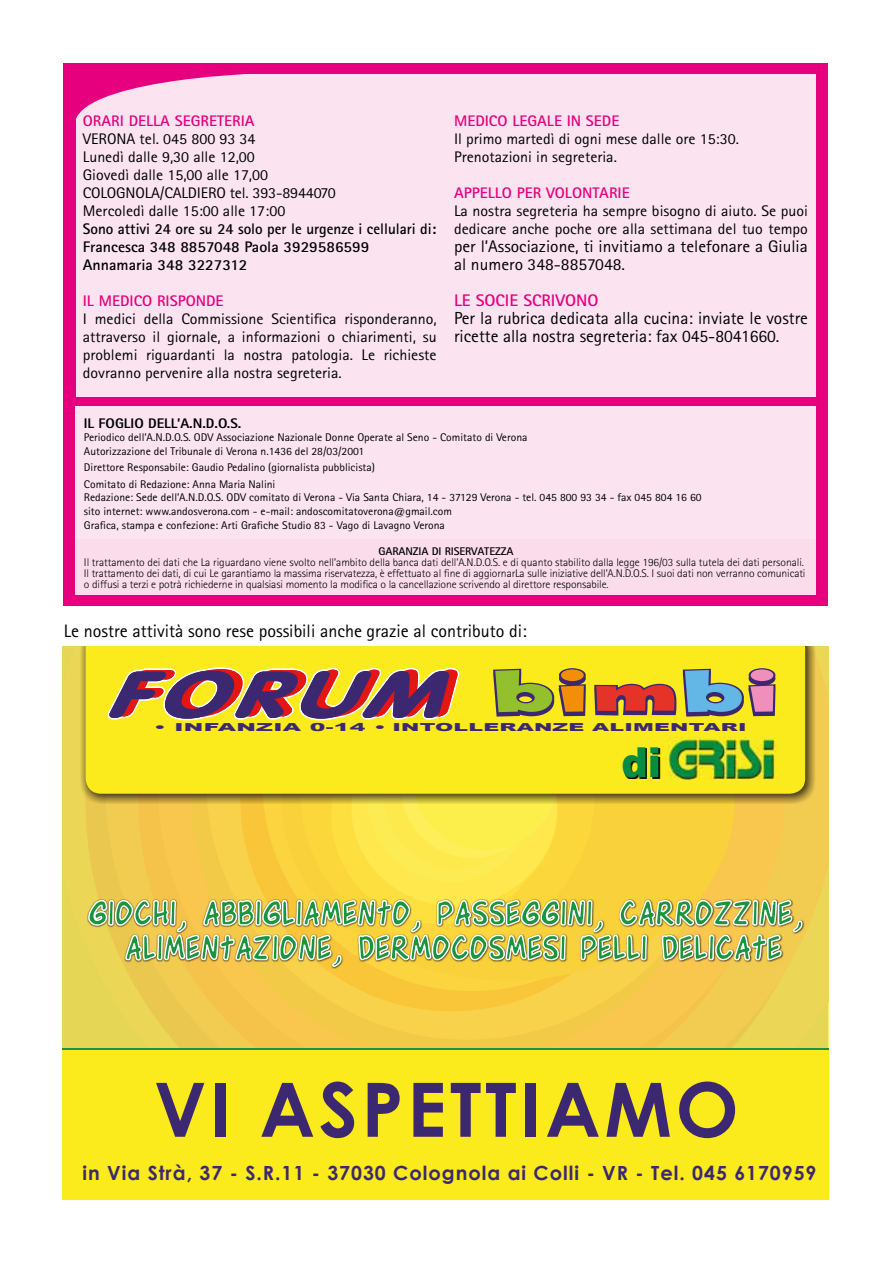
<style>
.page{position:relative;width:893px;height:1263px;background:#fff}
.page>*{position:absolute;margin:0;border:0;box-sizing:border-box;transform-origin:0 0}
.t1{font:700 75px "Century Gothic";letter-spacing:.05em;color:#3c2870}
.t2{font:900 41.25px "Arial";color:#038d44}
.t3{font:700 19.5px "Century Gothic";letter-spacing:.05em;color:#3c2870}
.t4{font:18px "Rotis Sans Serif";color:#000}
.t5{font:17.55px/18px "Rotis Sans Serif";color:#000}
.t6{font:16.8px/18px "Rotis Sans Serif";color:#000;scale:1.04 1}
.t7{font:700 16.8px "Rotis Sans Serif";color:#e6007d;scale:1.04 1}
.t8{font:15.3px/18px "Rotis Sans Serif";color:#000;scale:1.04 1}
.t9{font:700 15.3px/18px "Rotis Sans Serif";color:#000}
.t10{font:700 15.3px "Rotis Sans Serif";color:#e6007d;scale:1.04 1}
.t11{font:800 13.95px "Rotis Sans Serif";color:#000;scale:1.04 1}
.t12{font:11.1px/13.6px "Rotis Sans Serif";color:#000;scale:1.04 1}
.t13{font:300 11.1px/11.1px "Rotis Sans Serif";letter-spacing:-.01em;color:#000;scale:1.04 1}
.t14{font:900 11.1px "Arial";letter-spacing:.01em;color:#3c2870;scale:2.13 1}
.t15{font:700 11.1px "Rotis Sans Serif";letter-spacing:-.01em;color:#000;scale:1.04 1}
</style>
<div class="page">
<div style="left:64px;top:64px;width:764px;height:542px;background:#e6007d"></div>
<div style="left:76px;top:407px;width:740px;height:132px;background:#fbe4f0"></div>
<div style="left:76px;top:539px;width:740px;height:56px;background:#fadceb"></div>
<div style="left:76px;top:75px;width:739px;height:322px;background:#fbe4f0"></div>
<svg style="left:76px;top:74px;width:174px;height:45px"></svg>
<svg style="left:63px;top:646px;width:765px;height:402px;background:#f5d14a"></svg>
<div style="left:63px;top:1048px;width:765px;height:151px;background:#fbea1c"></div>
<svg style="left:81px;top:646px;width:735px;height:158px;background:#ab9432"></svg>
<div style="left:86px;top:646px;width:719px;height:148px;background:#fbea1c"></div>
<img style="left:669px;top:738px;width:107px;height:41px">
<img style="left:623px;top:748px;width:37px;height:31px">
<svg style="left:107px;top:667px;width:352px;height:53px;background:#a37359"></svg>
<svg style="left:493px;top:668px;width:93px;height:49px;background:#aaa131"></svg>
<svg style="left:594px;top:684px;width:82px;height:31px;background:#ba4339"></svg>
<svg style="left:683px;top:668px;width:92px;height:49px;background:#989d8f"></svg>
<div style="left:519px;top:696px;width:13px;height:6px;background:#fcea1b;border-radius:50%"></div>
<svg style="left:708px;top:696px;width:14px;height:6px"></svg>
<svg style="left:87px;top:899px;width:716px;height:69px;background:#c1c368"></svg>
<h3 class="t10" style="left:83px;top:111px;width:167px">ORARI DELLA SEGRETERIA</h3>
<h3 class="t8" style="left:83px;top:130px;width:245px">VERONA tel. 045 800 93 34<br>Lunedì dalle 9,30 alle 12,00<br>Giovedì dalle 15,00 alle 17,00<br>COLOGNOLA/CALDIERO tel. 393-8944070<br>Mercoledì dalle 15:00 alle 17:00</h3>
<h3 class="t9" style="left:83px;top:220px;width:355px">Sono attivi 24 ore su 24 solo per le urgenze i cellulari di:<br>Francesca 348 8857048 Paola 3929586599<br>Annamaria 348 3227312</h3>
<h3 class="t10" style="left:83px;top:291px;width:137px">IL MEDICO RISPONDE</h3>
<h3 class="t8" style="left:83px;top:310px;width:342px;text-align:justify">I medici della Commissione Scientifica risponderanno, attraverso il giornale, a informazioni o chiarimenti, su problemi riguardanti la nostra patologia. Le richieste dovranno pervenire alla nostra segreteria.</h3>
<h3 class="t10" style="left:454px;top:111px;width:160px">MEDICO LEGALE IN SEDE</h3>
<h3 class="t8" style="left:454px;top:130px;width:275px">Il primo martedì di ogni mese dalle ore 15:30.<br>Prenotazioni in segreteria.</h3>
<h3 class="t10" style="left:454px;top:183px;width:170px">APPELLO PER VOLONTARIE</h3>
<h3 class="t8" style="left:454px;top:202px;width:342px">La nostra segreteria ha sempre bisogno di aiuto. Se puoi dedicare anche poche ore alla settimana del tuo tempo</h3>
<h3 class="t6" style="left:454px;top:237px;width:342px">per l’Associazione, ti invitiamo a telefonare a Giulia al numero 348-8857048.</h3>
<h3 class="t7" style="left:454px;top:290px;width:140px">LE SOCIE SCRIVONO</h3>
<h3 class="t5" style="left:454px;top:309px;width:355px">Per la rubrica dedicata alla cucina: inviate le vostre ricette alla nostra segreteria: fax 045-8041660.</h3>
<p class="t11" style="left:84px;top:414px;width:153px">IL FOGLIO DELL’A.N.D.O.S.</p>
<p class="t12" style="left:84px;top:431px;width:428px">Periodico dell’A.N.D.O.S. ODV Associazione Nazionale Donne Operate al Seno - Comitato di Verona<br>Autorizzazione del Tribunale di Verona n.1436 del 28/03/2001</p>
<p class="t12" style="left:84px;top:459px;width:282px;line-height:16.6px">Direttore Responsabile: Gaudio Pedalino (giornalista pubblicista)<br>Comitato di Redazione: Anna Maria Nalini</p>
<p class="t12" style="left:84px;top:491px;width:596px">Redazione: Sede dell’A.N.D.O.S. ODV comitato di Verona - Via Santa Chiara, 14 - 37129 Verona - tel. 045 800 93 34 - fax 045 804 16 60 sito internet: www.andosverona.com - e-mail: andoscomitatoverona@gmail.com<br>Grafica, stampa e confezione: Arti Grafiche Studio 83 - Vago di Lavagno Verona</p>
<p class="t15" style="left:378px;top:544px;width:131px">GARANZIA DI RISERVATEZZA</p>
<p class="t13" style="left:84px;top:557px;width:695px">Il trattamento dei dati che La riguardano viene svolto nell’ambito della banca dati dell’A.N.D.O.S. e di quanto stabilito dalla legge 196/03 sulla tutela dei dati personali.<br>Il trattamento dei dati, di cui Le garantiamo la massima riservatezza, è effettuato al fine di aggiornarLa sulle iniziative dell’A.N.D.O.S. I suoi dati non verranno comunicati o diffusi a terzi e potrà richiederne in qualsiasi momento la modifica o la cancellazione scrivendo al direttore responsabile.</p>
<h3 class="t4" style="left:64px;top:620px;width:465px">Le nostre attività sono rese possibili anche grazie al contributo di:</h3>
<p class="t14" style="left:154px;top:719px;width:280px">• INFANZIA 0-14 • INTOLLERANZE ALIMENTARI</p>
<h2 class="t2" style="left:621px;top:732px;width:41px">di</h2>
<h1 class="t1" style="left:154px;top:1062px;width:586px">VI ASPETTIAMO</h1>
<h3 class="t3" style="left:82px;top:1161px;width:735px">in Via Strà, 37 - S.R.11 - 37030 Colognola ai Colli - VR - Tel. 045 6170959</h3>
</div>
